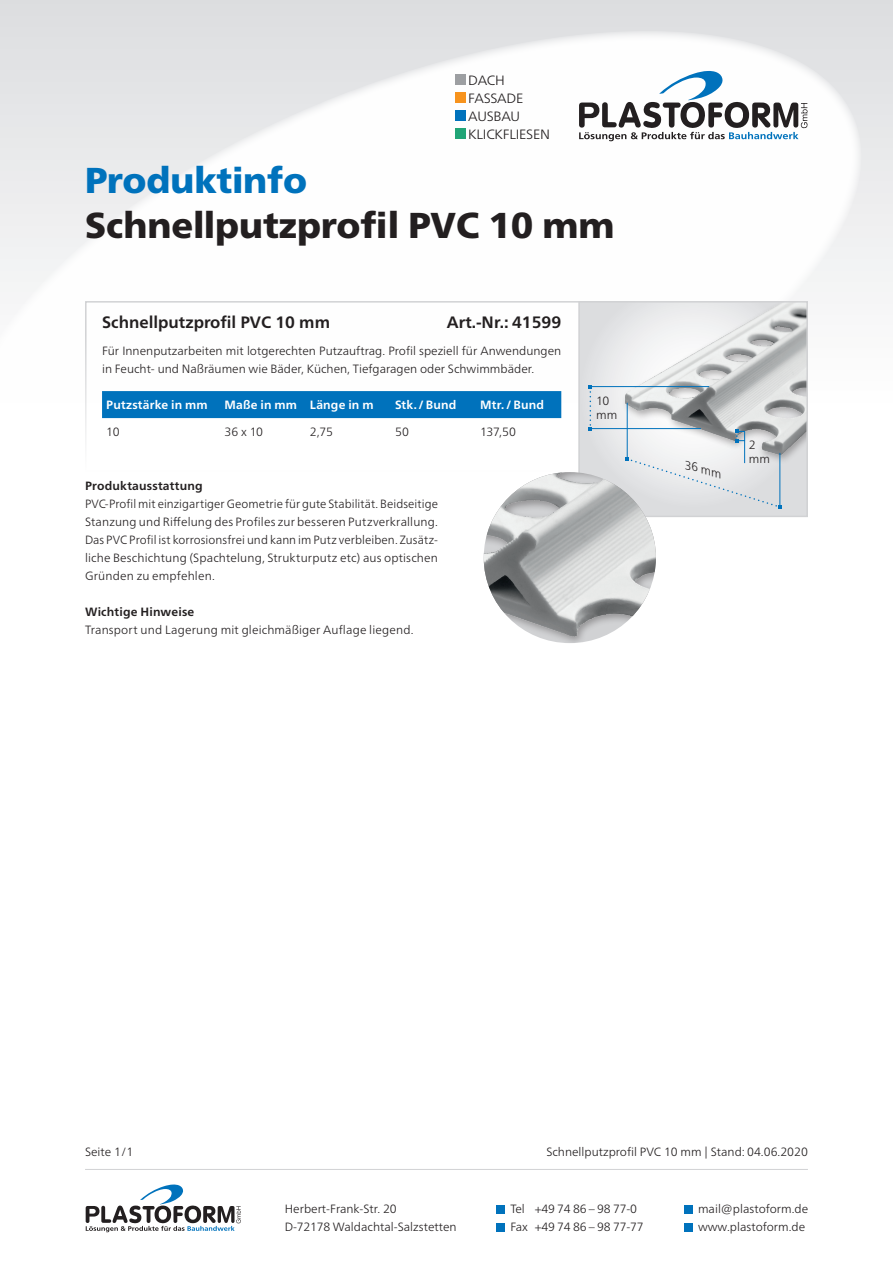
<style>
.page{position:relative;width:893px;height:1263px;background:#fff}
.page>*{position:absolute;margin:0;border:0;box-sizing:border-box;transform-origin:0 0}
.t1{font:900 36px "Frutiger Neue LT Pro";color:#231f20}
.t2{font:900 36px "Frutiger Neue LT Pro";color:#0072bc}
.t3{font:700 16.5px "Frutiger Neue LT Pro";color:#231f20}
.t4{font:300 13.5px/18px "Frutiger Neue LT Pro";letter-spacing:-.02em;color:#231f20}
.t5{font:300 12px/18px "Frutiger Neue LT Pro";color:#231f20}
.t6{font:700 12px "Frutiger Neue LT Pro";letter-spacing:.015em;color:#fff}
.t7{font:300 12px/18px "Frutiger Neue LT Pro";letter-spacing:-.02em;color:#231f20}
.t8{font:700 12px "Frutiger Neue LT Pro";letter-spacing:.015em;color:#231f20}
.t9{font:italic 300 12px "Frutiger Neue LT Pro";color:#231f20}
</style>
<div class="page">
<svg style="left:0;top:1px;width:893px;height:408px"></svg>
<div style="left:455px;top:74px;width:11px;height:11px;background:#9d9fa2"></div>
<div style="left:455px;top:92px;width:11px;height:11px;background:#f7931d"></div>
<div style="left:455px;top:110px;width:11px;height:11px;background:#0072bc"></div>
<div style="left:455px;top:128px;width:11px;height:11px;background:#21a577"></div>
<svg style="left:579px;top:71px;width:229px;height:70px"></svg>
<div style="left:496px;top:1205px;width:9px;height:8px;background:#0072bc"></div>
<div style="left:496px;top:1223px;width:9px;height:8px;background:#0072bc"></div>
<div style="left:684px;top:1205px;width:8px;height:8px;background:#0072bc"></div>
<div style="left:684px;top:1223px;width:8px;height:8px;background:#0072bc"></div>
<svg style="left:86px;top:1184px;width:155px;height:48px"></svg>
<hr style="left:85px;top:1169px;width:723px;height:1px;background:#d1d2d4">
<div style="left:85px;top:301px;width:723px;height:171px;border:2px solid #d1d2d4"></div>
<div style="left:102px;top:391px;width:459px;height:27px;background:#0072bc"></div>
<div style="left:579px;top:302px;width:228px;height:214px;background:linear-gradient(to bottom,#e3e4e5,#dedfe1)"></div>
<div style="left:621px;top:301px;width:187px;height:163px;background:#231f20;opacity:.35"></div>
<img style="left:626px;top:304px;width:179px;height:150px">
<div style="left:578px;top:301px;width:230px;height:216px;border:2px solid #d1d2d4"></div>
<hr style="left:779px;top:453px;width:1px;height:54px;background:#0072bc">
<hr style="left:627px;top:403px;width:1px;height:56px;background:#0072bc">
<svg style="left:626px;top:457px;width:155px;height:51px;background:#e0e3e6"></svg>
<hr style="left:590px;top:386px;width:119px;height:1px;background:#0072bc">
<hr style="left:590px;top:428px;width:111px;height:1px;background:#0072bc">
<svg style="left:589px;top:385px;width:3px;height:45px"></svg>
<svg style="left:735px;top:430px;width:10px;height:12px"></svg>
<hr style="left:744px;top:431px;width:1px;height:32px;background:#0072bc">
<img style="left:484px;top:472px;width:172px;height:171px">
<p class="t4" style="left:468px;top:71px;width:83px">DACH<br>FASSADE<br>AUSBAU<br>KLICKFLIESEN</p>
<h1 class="t2" style="left:85px;top:159px;width:224px">Produktinfo</h1>
<h1 class="t1" style="left:85px;top:204px;width:531px">Schnellputzprofil PVC 10 mm</h1>
<h2 class="t3" style="left:102px;top:313px;width:230px">Schnellputzprofil PVC 10 mm</h2>
<h2 class="t3" style="left:447px;top:313px;width:116px">Art.-Nr.: 41599</h2>
<p class="t5" style="left:102px;top:342px;width:461px">Für Innenputzarbeiten mit lotgerechten Putzauftrag. Profil speziell für Anwendungen in Feucht- und Naßräumen wie Bäder, Küchen, Tiefgaragen oder Schwimmbäder.</p>
<p class="t6" style="left:106px;top:398px;width:103px">Putzstärke in mm</p>
<p class="t6" style="left:224px;top:398px;width:151px">Maße in mm Länge in m</p>
<p class="t6" style="left:395px;top:398px;width:63px">Stk./Bund</p>
<p class="t6" style="left:480px;top:398px;width:65px">Mtr./Bund</p>
<p class="t5" style="left:106px;top:423px;width:15px">10</p>
<p class="t5" style="left:224px;top:423px;width:40px">36 x 10</p>
<p class="t5" style="left:310px;top:423px;width:25px">2,75</p>
<p class="t5" style="left:395px;top:423px;width:15px">50</p>
<p class="t5" style="left:480px;top:423px;width:37px">137,50</p>
<p class="t8" style="left:85px;top:479px;width:119px">Produktausstattung</p>
<p class="t5" style="left:85px;top:495px;width:354px;text-align:justify">PVC-Profil mit einzigartiger Geometrie für gute Stabilität. Beidseitige Stanzung und Riffelung des Profiles zur besseren Putzverkrallung.<br>Das PVC Profil ist korrosionsfrei und kann im Putz verbleiben. Zusätz&shy;liche Beschichtung (Spachtelung, Strukturputz etc) aus optischen Gründen zu empfehlen.</p>
<p class="t8" style="left:85px;top:605px;width:111px">Wichtige Hinweise</p>
<p class="t5" style="left:85px;top:621px;width:330px">Transport und Lagerung mit gleichmäßiger Auflage liegend.</p>
<p class="t5" style="left:596px;top:394px;width:23px;line-height:13.5px">10 mm</p>
<p class="t9" style="left:688px;top:457px;width:39px;rotate:15deg">36 mm</p>
<p class="t5" style="left:749px;top:438px;width:23px;line-height:13.5px">2 mm</p>
<p class="t5" style="left:85px;top:1143px;width:50px">Seite 1/1</p>
<p class="t5" style="left:546px;top:1143px;width:263px">Schnellputzprofil PVC 10 mm | Stand: 04.06.2020</p>
<p class="t5" style="left:285px;top:1200px;width:173px">Herbert-Frank-Str. 20<br>D-72178 Waldachtal-Salzstetten</p>
<p class="t7" style="left:510px;top:1200px;width:135px">Tel +49 74 86 – 98 77-0<br>Fax +49 74 86 – 98 77-77</p>
<p class="t5" style="left:698px;top:1200px;width:112px">mail@plastoform.de www.plastoform.de</p>
</div>
